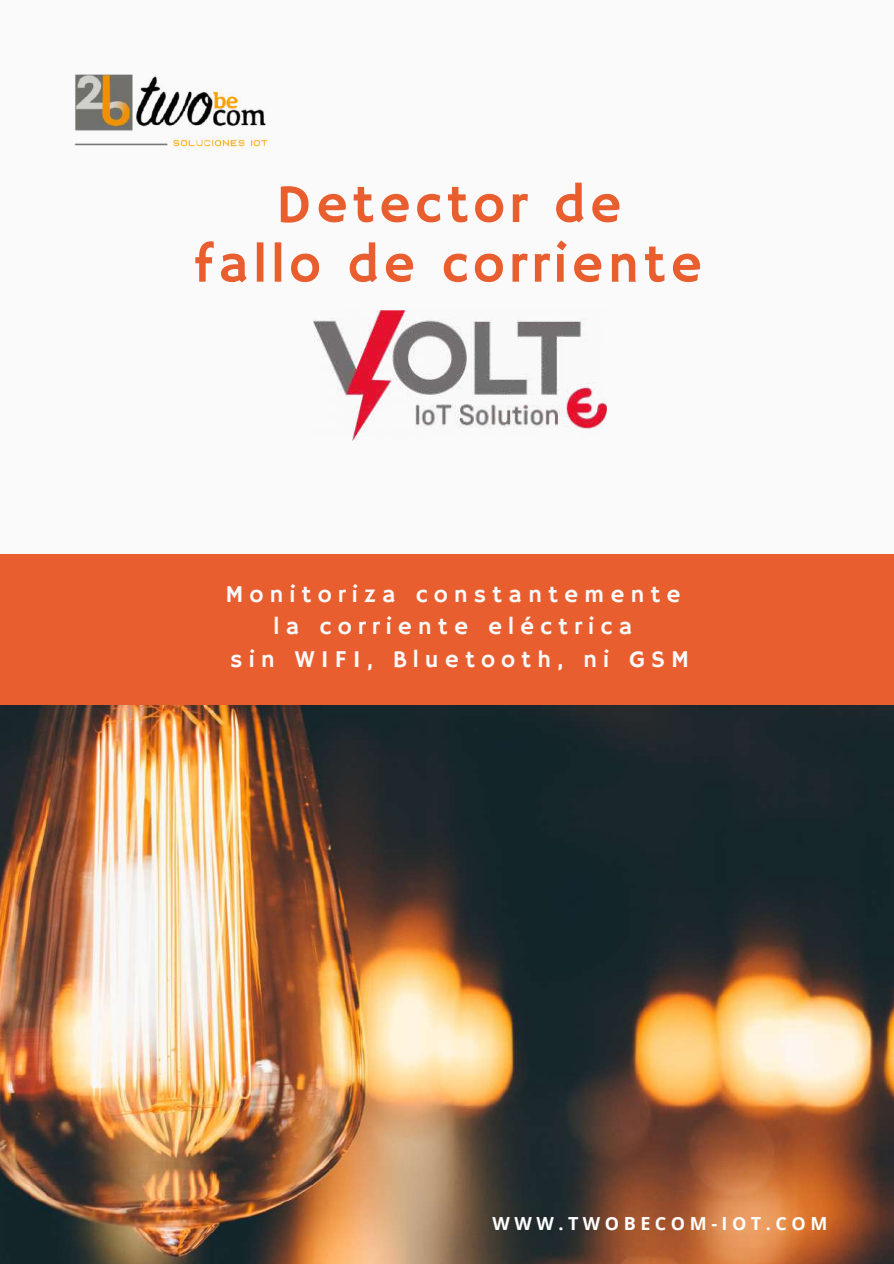
<style>
.page{position:relative;width:894px;height:1264px;background:#fff}
.page>*{position:absolute;margin:0;border:0;box-sizing:border-box;transform-origin:0 0}
.t1{font:54px/59.7px "Hammersmith One";letter-spacing:.08em;color:#e95e2f;text-align:center}
.t2{font:24px/32.7px "Hammersmith One";letter-spacing:.25em;color:#fafafa;text-align:center}
.t3{font:700 18px "Open Sans";letter-spacing:.25em;color:#fff}
</style>
<div class="page">
<div style="left:0;top:0;width:893px;height:1263px;background:#fafafa"></div>
<img style="left:0;top:704px;width:893px;height:559px">
<div style="left:0;top:554px;width:893px;height:150px;background:#e95e2f"></div>
<img style="left:313px;top:311px;width:293px;height:129px">
<img style="left:74px;top:74px;width:194px;height:73px">
<h1 class="t1" style="left:195px;top:177px;width:508px">Detector de<br>fallo de corriente</h1>
<p class="t2" style="left:225px;top:578px;width:465px">Monitoriza constantemente la corriente eléctrica<br>sin WIFI, Bluetooth, ni GSM</p>
<p class="t3" style="left:492px;top:1211px;width:336px">WWW.TWOBECOM-IOT.COM</p>
</div>
